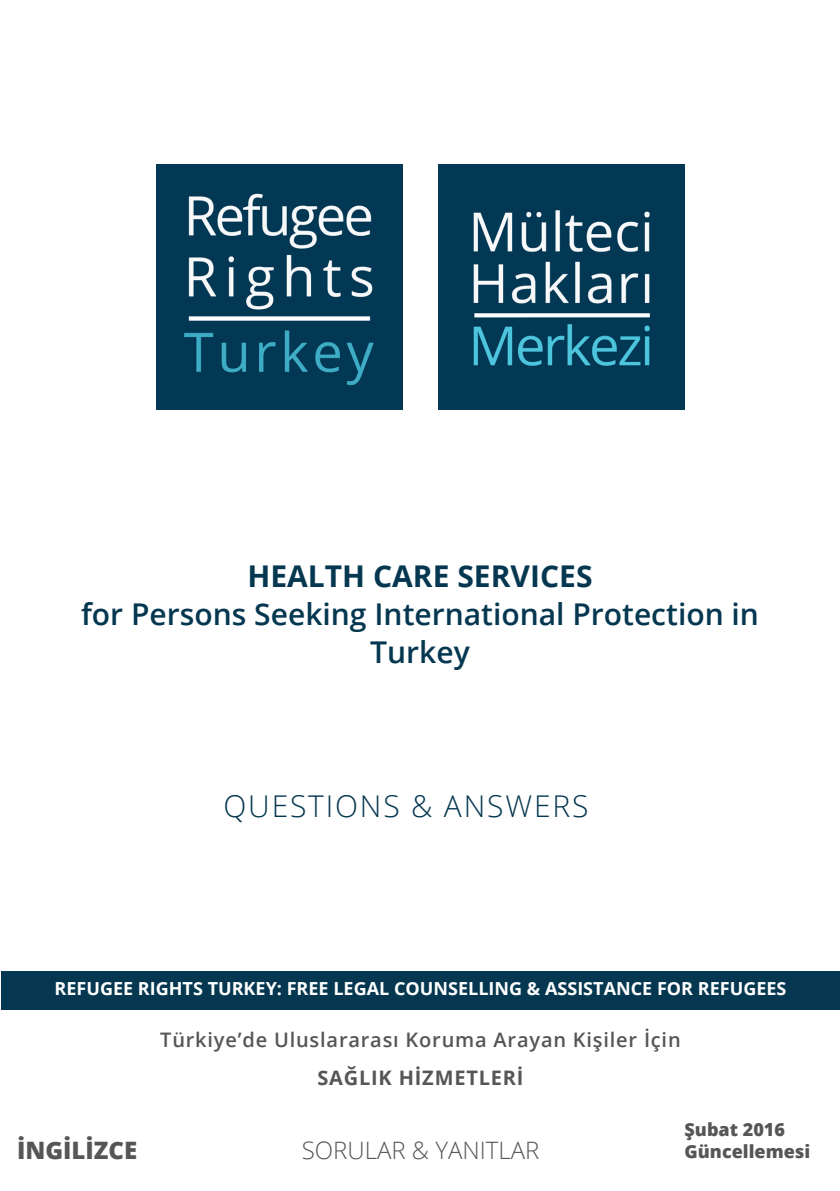
<style>
.page{position:relative;width:840px;height:1191px;background:#fff}
.page>*{position:absolute;margin:0;border:0;box-sizing:border-box;transform-origin:0 0}
.Paragraph_Style_1{font:600 30px/38px "Open Sans";color:#053850;text-align:center}
.Paragraph_Style_1-2{font:700 30px "Open Sans";color:#053850}
.t1{font:300 30px "Open Sans";letter-spacing:.06em;color:#053850}
.t2{font:300 24px "Open Sans";color:#555657}
.t3{font:800 24px "Open Sans";color:#555656}
.t4{font:600 20px/38px "Open Sans";letter-spacing:.04em;color:#555656;text-align:center}
.t5{font:700 18px "Open Sans";color:#fff}
.t6{font:800 18px "Open Sans";color:#555656}
.s1{font-weight:700}
</style>
<div class="page">
<img style="left:156px;top:164px;width:246px;height:246px">
<img style="left:438px;top:164px;width:246px;height:246px">
<div style="left:1px;top:971px;width:838px;height:38px;background:#053850"></div>
<p class="Paragraph_Style_1-2" style="left:247px;top:555px;width:346px">HEALTH CARE SERVICES</p>
<p class="Paragraph_Style_1" style="left:81px;top:594px;width:679px">for Persons Seeking International Protection in<br>Turkey</p>
<p class="t1" style="left:223px;top:785px;width:366px">QUESTIONS &amp; ANSWERS</p>
<p class="t5" style="left:54px;top:975px;width:733px">REFUGEE RIGHTS TURKEY: FREE LEGAL COUNSELLING &amp; ASSISTANCE FOR REFUGEES</p>
<p class="t4" style="left:160px;top:1020px;width:521px">Türkiye’de Uluslararası Koruma Arayan Kişiler İçin<br><span class="s1">SAĞLIK HİZMETLERİ</span></p>
<p class="t3" style="left:17px;top:1132px;width:122px">İNGİLİZCE</p>
<p class="t2" style="left:301px;top:1134px;width:239px">SORULAR &amp; YANITLAR</p>
<p class="t6" style="left:684px;top:1115px;width:102px">Şubat 2016</p>
<p class="t6" style="left:684px;top:1137px;width:127px">Güncellemesi</p>
</div>
